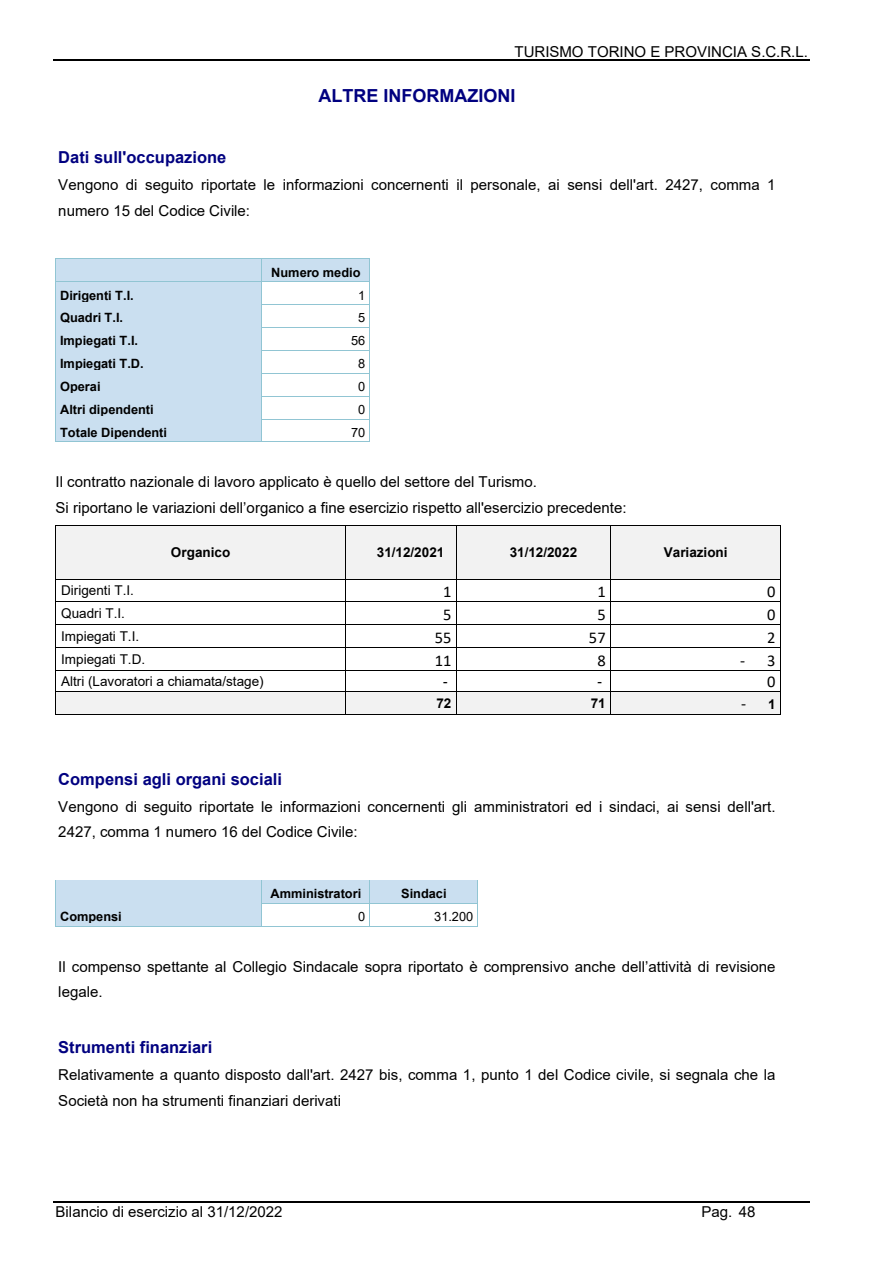
<style>
.page{position:relative;width:893px;height:1263px;background:#fff}
.page>*{position:absolute;margin:0;border:0;box-sizing:border-box;transform-origin:0 0}
.t1{font:700 18px "Arial";color:#000080}
.t2{font:700 16.5px "Arial";color:#000080}
.t3{font:16.5px "Calibri";color:#000}
.t4{font:15px/26px "Arial";color:#000}
.t5{font:13.5px "Arial";color:#000}
.t6{font:700 13.5px "Arial";color:#000}
.t7{font:700 12.75px "Arial";color:#000}
.t8{font:12.75px "Arial";color:#000}
.s1{font-family:"Arial";font-weight:700;font-size:13.5px}
</style>
<div class="page">
<hr style="left:53px;top:60px;width:757px;height:1px;background:#000">
<hr style="left:53px;top:1202px;width:757px;height:1px;background:#000">
<div style="left:56px;top:259px;width:206px;height:23px;background:#cadff0"></div>
<div style="left:262px;top:259px;width:108px;height:23px;background:#cadff0"></div>
<div style="left:56px;top:282px;width:206px;height:22px;background:#cadff0"></div>
<hr style="left:262px;top:282px;width:108px;height:1px;background:#91c5d3">
<div style="left:56px;top:305px;width:206px;height:22px;background:#cadff0"></div>
<hr style="left:56px;top:304px;width:206px;height:1px;background:#91c5d3">
<hr style="left:262px;top:304px;width:108px;height:1px;background:#91c5d3">
<div style="left:56px;top:328px;width:206px;height:22px;background:#cadff0"></div>
<hr style="left:56px;top:327px;width:206px;height:1px;background:#91c5d3">
<hr style="left:262px;top:327px;width:108px;height:1px;background:#91c5d3">
<div style="left:56px;top:351px;width:206px;height:22px;background:#cadff0"></div>
<hr style="left:56px;top:350px;width:206px;height:1px;background:#91c5d3">
<hr style="left:262px;top:350px;width:108px;height:1px;background:#91c5d3">
<div style="left:56px;top:374px;width:206px;height:22px;background:#cadff0"></div>
<div style="left:56px;top:373px;width:206px;height:6px;background:#cadff0"></div>
<hr style="left:262px;top:373px;width:108px;height:1px;background:#91c5d3">
<div style="left:56px;top:396px;width:206px;height:23px;background:#cadff0"></div>
<hr style="left:262px;top:396px;width:108px;height:1px;background:#91c5d3">
<div style="left:56px;top:419px;width:206px;height:23px;background:#cadff0"></div>
<hr style="left:262px;top:419px;width:108px;height:1px;background:#91c5d3">
<svg style="left:55px;top:259px;width:1px;height:183px"></svg>
<hr style="left:55px;top:442px;width:207px;height:1px;background:#91c5d3">
<hr style="left:262px;top:442px;width:108px;height:1px;background:#91c5d3">
<div style="left:56px;top:526px;width:289px;height:53px;background:#f2f2f2"></div>
<div style="left:345px;top:526px;width:111px;height:53px;background:#f2f2f2"></div>
<div style="left:457px;top:526px;width:153px;height:53px;background:#f2f2f2"></div>
<div style="left:611px;top:526px;width:169px;height:53px;background:#f2f2f2"></div>
<hr style="left:56px;top:525px;width:725px;height:1px;background:#000">
<hr style="left:56px;top:526px;width:1px;height:53px;background:#000">
<hr style="left:345px;top:526px;width:1px;height:53px;background:#000">
<hr style="left:456px;top:526px;width:1px;height:53px;background:#000">
<hr style="left:610px;top:526px;width:1px;height:53px;background:#000">
<hr style="left:780px;top:526px;width:1px;height:53px;background:#000">
<hr style="left:56px;top:579px;width:725px;height:1px;background:#000">
<hr style="left:56px;top:602px;width:725px;height:1px;background:#000">
<hr style="left:56px;top:625px;width:725px;height:1px;background:#000">
<hr style="left:56px;top:647px;width:725px;height:1px;background:#000">
<hr style="left:56px;top:670px;width:725px;height:1px;background:#000">
<div style="left:56px;top:692px;width:289px;height:22px;background:#f2f2f2"></div>
<div style="left:345px;top:692px;width:111px;height:22px;background:#f2f2f2"></div>
<div style="left:457px;top:692px;width:153px;height:22px;background:#f2f2f2"></div>
<div style="left:611px;top:692px;width:169px;height:22px;background:#f2f2f2"></div>
<hr style="left:56px;top:691px;width:725px;height:1px;background:#000">
<hr style="left:56px;top:714px;width:289px;height:1px;background:#000">
<svg style="left:345px;top:580px;width:1px;height:135px"></svg>
<hr style="left:346px;top:714px;width:110px;height:1px;background:#000">
<svg style="left:456px;top:580px;width:1px;height:135px"></svg>
<hr style="left:457px;top:714px;width:153px;height:1px;background:#000">
<svg style="left:610px;top:580px;width:1px;height:135px"></svg>
<hr style="left:611px;top:714px;width:169px;height:1px;background:#000">
<svg style="left:780px;top:580px;width:1px;height:135px"></svg>
<div style="left:56px;top:881px;width:206px;height:22px;background:#cadff0"></div>
<div style="left:262px;top:881px;width:108px;height:22px;background:#cadff0"></div>
<div style="left:370px;top:881px;width:108px;height:22px;background:#cadff0"></div>
<hr style="left:55px;top:880px;width:207px;height:1px;background:#91c5d3">
<hr style="left:262px;top:880px;width:108px;height:1px;background:#91c5d3">
<hr style="left:370px;top:880px;width:108px;height:1px;background:#91c5d3">
<div style="left:56px;top:904px;width:206px;height:22px;background:#cadff0"></div>
<hr style="left:56px;top:903px;width:206px;height:1px;background:#91c5d3">
<hr style="left:262px;top:903px;width:108px;height:1px;background:#91c5d3">
<hr style="left:370px;top:903px;width:108px;height:1px;background:#91c5d3">
<svg style="left:55px;top:881px;width:1px;height:45px"></svg>
<hr style="left:55px;top:926px;width:207px;height:1px;background:#91c5d3">
<hr style="left:262px;top:926px;width:108px;height:1px;background:#91c5d3">
<hr style="left:370px;top:926px;width:108px;height:1px;background:#91c5d3">
<p class="t4" style="left:514px;top:38px;width:295px">TURISMO TORINO E PROVINCIA S.C.R.L.</p>
<p class="t1" style="left:318px;top:86px;width:198px">ALTRE INFORMAZIONI</p>
<p class="t2" style="left:58px;top:148px;width:170px">Dati sull'occupazione</p>
<p class="t4" style="left:58px;top:172px;width:719px">Vengono di seguito riportate le informazioni concernenti il personale, ai sensi dell'art. 2427, comma 1 numero 15 del Codice Civile:</p>
<p class="t7" style="left:271px;top:265px;width:91px">Numero medio</p>
<p class="t7" style="left:60px;top:288px;width:75px">Dirigenti T.I.</p>
<p class="t8" style="left:358px;top:288px;width:9px">1</p>
<p class="t7" style="left:60px;top:311px;width:65px">Quadri T.I.</p>
<p class="t8" style="left:358px;top:311px;width:9px">5</p>
<p class="t7" style="left:60px;top:334px;width:79px">Impiegati T.I.</p>
<p class="t8" style="left:351px;top:334px;width:16px">56</p>
<p class="t7" style="left:60px;top:357px;width:85px">Impiegati T.D.</p>
<p class="t8" style="left:358px;top:357px;width:9px">8</p>
<p class="t7" style="left:60px;top:379px;width:42px">Operai</p>
<p class="t8" style="left:358px;top:379px;width:9px">0</p>
<p class="t7" style="left:60px;top:402px;width:95px">Altri dipendenti</p>
<p class="t8" style="left:358px;top:402px;width:9px">0</p>
<p class="t7" style="left:60px;top:425px;width:108px">Totale Dipendenti</p>
<p class="t8" style="left:351px;top:425px;width:16px">70</p>
<p class="t4" style="left:56px;top:469px;width:572px">Il contratto nazionale di lavoro applicato è quello del settore del Turismo.<br>Si riportano le variazioni dell’organico a fine esercizio rispetto all'esercizio precedente:</p>
<p class="t6" style="left:171px;top:545px;width:61px">Organico</p>
<p class="t6" style="left:377px;top:545px;width:69px">31/12/2021</p>
<p class="t6" style="left:510px;top:545px;width:69px">31/12/2022</p>
<p class="t6" style="left:664px;top:545px;width:65px">Variazioni</p>
<p class="t5" style="left:61px;top:583px;width:74px">Dirigenti T.I.</p>
<p class="t3" style="left:443px;top:585px;width:10px">1</p>
<p class="t3" style="left:597px;top:585px;width:10px">1</p>
<p class="t3" style="left:767px;top:585px;width:10px">0</p>
<p class="t5" style="left:61px;top:606px;width:65px">Quadri T.I.</p>
<p class="t3" style="left:443px;top:608px;width:10px">5</p>
<p class="t3" style="left:597px;top:608px;width:10px">5</p>
<p class="t3" style="left:767px;top:608px;width:10px">0</p>
<p class="t5" style="left:61px;top:629px;width:80px">Impiegati T.I.</p>
<p class="t3" style="left:435px;top:631px;width:18px">55</p>
<p class="t3" style="left:589px;top:631px;width:18px">57</p>
<p class="t3" style="left:767px;top:631px;width:10px">2</p>
<p class="t5" style="left:61px;top:652px;width:86px">Impiegati T.D.</p>
<p class="t3" style="left:435px;top:653px;width:18px">11</p>
<p class="t3" style="left:597px;top:653px;width:10px">8</p>
<p class="t3" style="left:740px;top:653px;width:37px">- 3</p>
<p class="t5" style="left:61px;top:674px;width:204px">Altri (Lavoratori a chiamata/stage)</p>
<p class="t5" style="left:443px;top:674px;width:6px">-</p>
<p class="t5" style="left:597px;top:674px;width:6px">-</p>
<p class="t3" style="left:767px;top:674px;width:10px">0</p>
<p class="t6" style="left:436px;top:696px;width:16px">72</p>
<p class="t6" style="left:591px;top:696px;width:16px">71</p>
<p class="t3" style="left:741px;top:697px;width:36px">- <span class="s1">1</span></p>
<p class="t2" style="left:58px;top:770px;width:225px">Compensi agli organi sociali</p>
<p class="t4" style="left:58px;top:793px;width:719px">Vengono di seguito riportate le informazioni concernenti gli amministratori ed i sindaci, ai sensi dell'art.<br>2427, comma 1 numero 16 del Codice Civile:</p>
<p class="t7" style="left:270px;top:887px;width:92px">Amministratori</p>
<p class="t7" style="left:401px;top:887px;width:47px">Sindaci</p>
<p class="t7" style="left:60px;top:910px;width:63px">Compensi</p>
<p class="t8" style="left:358px;top:910px;width:9px">0</p>
<p class="t8" style="left:434px;top:910px;width:41px">31.200</p>
<p class="t4" style="left:58px;top:953px;width:719px">Il compenso spettante al Collegio Sindacale sopra riportato è comprensivo anche dell’attività di revisione legale.</p>
<p class="t2" style="left:58px;top:1038px;width:155px">Strumenti finanziari</p>
<p class="t4" style="left:58px;top:1062px;width:719px">Relativamente a quanto disposto dall'art. 2427 bis, comma 1, punto 1 del Codice civile, si segnala che la<br>Società non ha strumenti finanziari derivati</p>
<p class="t4" style="left:56px;top:1199px;width:228px">Bilancio di esercizio al 31/12/2022</p>
<p class="t4" style="left:701px;top:1199px;width:56px">Pag. 48</p>
</div>
